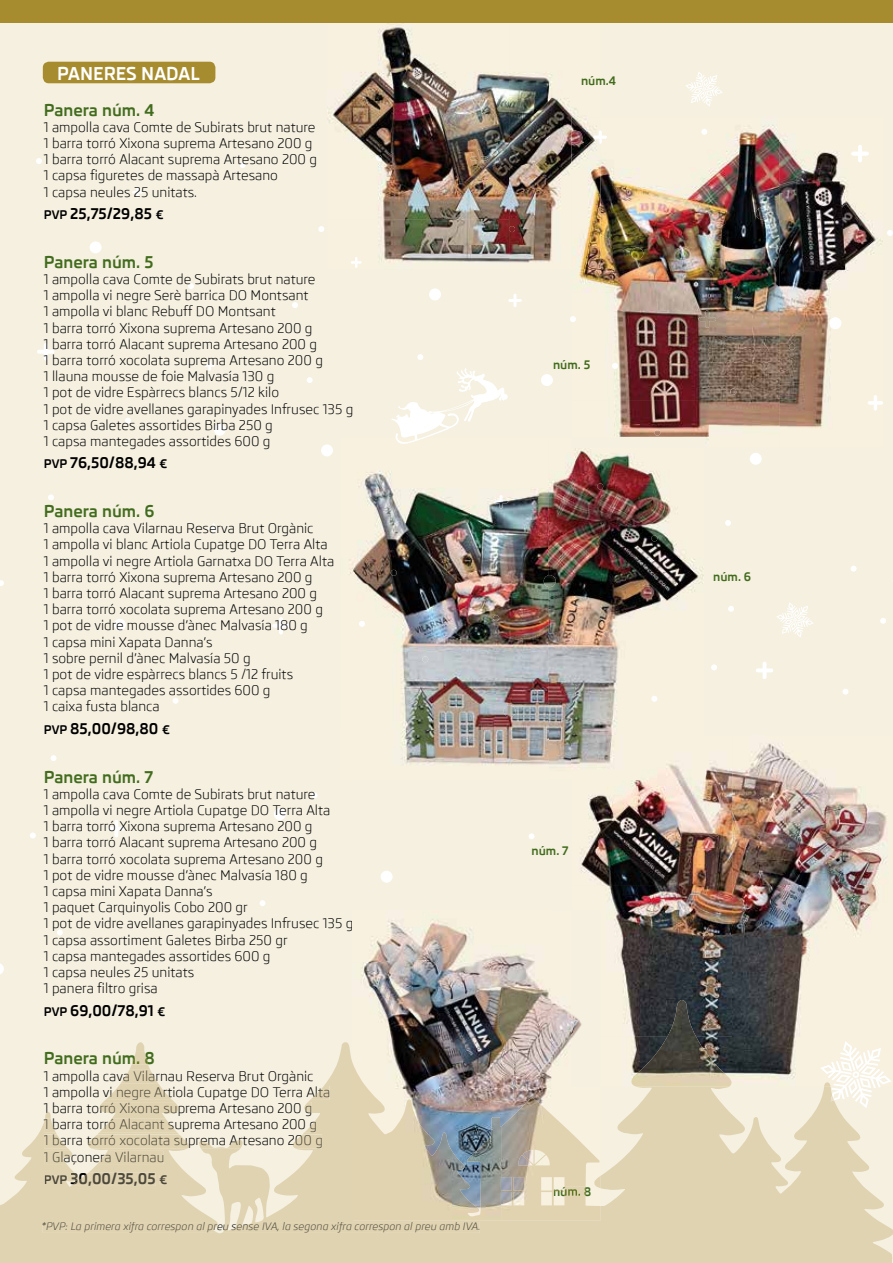
<style>
.page{position:relative;width:893px;height:1263px;background:#f5f0e0}
.page>*{position:absolute;margin:0;border:0;box-sizing:border-box;transform-origin:0 0}
.t1{font:700 18px "Skoda Pro";color:#fff}
.t2{font:700 16.5px "Skoda Pro";color:#426c1d}
.t3{font:700 16.5px "Skoda Pro";color:#5e7621}
.t4{font:700 15px "Skoda Pro";color:#000}
.t5{font:700 15px "Skoda Pro";color:#4c483b}
.t6{font:13.5px/16.2px "Skoda Pro";color:#000}
.t7{font:13.5px/16.2px "Skoda Pro";color:#4c483b}
.t8{font:700 12px "Skoda Pro";color:#426c1d}
.t9{font:italic 10.5px "Skoda Pro";color:#4c483b}
.s1{font-size:12px}
</style>
<div class="page">
<svg style="left:880px;top:618px;width:6px;height:6px"></svg>
<svg style="left:842px;top:689px;width:6px;height:6px"></svg>
<svg style="left:887px;top:230px;width:6px;height:6px"></svg>
<svg style="left:851px;top:566px;width:6px;height:6px"></svg>
<div style="left:429px;top:288px;width:12px;height:12px;background:#fff;border-radius:50%"></div>
<div style="left:114px;top:619px;width:12px;height:12px;background:#fff;border-radius:50%"></div>
<div style="left:90px;top:241px;width:12px;height:12px;background:#fff;border-radius:50%"></div>
<svg style="left:30px;top:832px;width:6px;height:6px"></svg>
<svg style="left:51px;top:755px;width:6px;height:6px"></svg>
<svg style="left:173px;top:698px;width:6px;height:6px"></svg>
<svg style="left:57px;top:929px;width:6px;height:6px"></svg>
<svg style="left:529px;top:833px;width:6px;height:6px"></svg>
<svg style="left:260px;top:900px;width:6px;height:6px"></svg>
<svg style="left:728px;top:606px;width:6px;height:6px"></svg>
<svg style="left:312px;top:792px;width:6px;height:6px"></svg>
<svg style="left:711px;top:664px;width:6px;height:6px"></svg>
<svg style="left:725px;top:520px;width:6px;height:6px"></svg>
<svg style="left:417px;top:354px;width:6px;height:6px"></svg>
<svg style="left:318px;top:226px;width:6px;height:6px"></svg>
<svg style="left:307px;top:377px;width:6px;height:6px"></svg>
<svg style="left:144px;top:507px;width:6px;height:6px"></svg>
<svg style="left:188px;top:283px;width:6px;height:6px"></svg>
<svg style="left:48px;top:494px;width:6px;height:6px"></svg>
<svg style="left:292px;top:302px;width:6px;height:6px"></svg>
<svg style="left:125px;top:418px;width:6px;height:6px"></svg>
<svg style="left:240px;top:162px;width:6px;height:6px"></svg>
<svg style="left:36px;top:158px;width:6px;height:6px"></svg>
<svg style="left:0;top:580px;width:4px;height:6px"></svg>
<div style="left:274px;top:808px;width:12px;height:12px;background:#fff;border-radius:50%"></div>
<svg style="left:0;top:963px;width:4px;height:11px"></svg>
<div style="left:381px;top:871px;width:12px;height:12px;background:#fff;border-radius:50%"></div>
<div style="left:750px;top:453px;width:12px;height:12px;background:#fff;border-radius:50%"></div>
<div style="left:541px;top:374px;width:12px;height:12px;background:#fff;border-radius:50%"></div>
<div style="left:321px;top:444px;width:12px;height:12px;background:#fff;border-radius:50%"></div>
<div style="left:214px;top:424px;width:12px;height:12px;background:#fff;border-radius:50%"></div>
<svg style="left:132px;top:187px;width:11px;height:11px"></svg>
<svg style="left:37px;top:343px;width:18px;height:17px"></svg>
<svg style="left:508px;top:294px;width:14px;height:13px"></svg>
<svg style="left:108px;top:820px;width:17px;height:17px"></svg>
<svg style="left:272px;top:617px;width:18px;height:17px"></svg>
<svg style="left:756px;top:662px;width:17px;height:17px"></svg>
<svg style="left:208px;top:523px;width:11px;height:11px"></svg>
<svg style="left:204px;top:360px;width:11px;height:11px"></svg>
<div style="left:43px;top:62px;width:172px;height:21px;background:#a78c2f;border-radius:6px"></div>
<img style="left:328px;top:23px;width:250px;height:240px">
<svg style="left:376px;top:155px;width:6px;height:6px"></svg>
<svg style="left:509px;top:226px;width:6px;height:6px"></svg>
<svg style="left:351px;top:257px;width:11px;height:11px"></svg>
<img style="left:470px;top:150px;width:18px;height:17px">
<img style="left:600px;top:125px;width:179px;height:134px">
<img style="left:779px;top:138px;width:104px;height:290px">
<img style="left:578px;top:259px;width:201px;height:181px">
<svg style="left:829px;top:317px;width:12px;height:12px"></svg>
<img style="left:851px;top:145px;width:18px;height:17px">
<img style="left:868px;top:395px;width:15px;height:16px">
<svg style="left:654px;top:430px;width:6px;height:6px"></svg>
<svg style="left:730px;top:389px;width:6px;height:6px"></svg>
<svg style="left:789px;top:344px;width:6px;height:6px"></svg>
<svg style="left:570px;top:316px;width:6px;height:6px"></svg>
<svg style="left:701px;top:129px;width:6px;height:6px"></svg>
<svg style="left:612px;top:363px;width:6px;height:6px"></svg>
<svg style="left:756px;top:207px;width:12px;height:12px"></svg>
<svg style="left:631px;top:247px;width:12px;height:12px"></svg>
<img style="left:600px;top:130px;width:7px;height:14px">
<img style="left:698px;top:310px;width:18px;height:18px">
<img style="left:571px;top:117px;width:29px;height:152px">
<img style="left:349px;top:448px;width:355px;height:317px">
<svg style="left:651px;top:696px;width:6px;height:6px"></svg>
<svg style="left:651px;top:535px;width:6px;height:6px"></svg>
<svg style="left:422px;top:656px;width:6px;height:6px"></svg>
<svg style="left:604px;top:631px;width:6px;height:6px"></svg>
<svg style="left:597px;top:483px;width:6px;height:6px"></svg>
<svg style="left:359px;top:621px;width:6px;height:6px"></svg>
<svg style="left:493px;top:615px;width:6px;height:6px"></svg>
<svg style="left:391px;top:570px;width:6px;height:6px"></svg>
<svg style="left:544px;top:575px;width:12px;height:12px"></svg>
<svg style="left:504px;top:705px;width:12px;height:12px"></svg>
<img style="left:494px;top:495px;width:14px;height:14px">
<img style="left:578px;top:437px;width:126px;height:3px">
<img style="left:581px;top:743px;width:306px;height:281px">
<svg style="left:773px;top:768px;width:6px;height:6px"></svg>
<img style="left:571px;top:735px;width:133px;height:45px">
<img style="left:362px;top:919px;width:189px;height:123px">
<img style="left:551px;top:1001px;width:20px;height:41px">
<img style="left:571px;top:911px;width:29px;height:128px">
<svg style="left:391px;top:368px;width:117px;height:76px"></svg>
<svg style="left:776px;top:603px;width:37px;height:34px"></svg>
<svg style="left:686px;top:72px;width:37px;height:34px"></svg>
<div style="left:0;top:0;width:893px;height:23px;background:#a78c2f"></div>
<svg style="left:0;top:1042px;width:893px;height:221px;fill:#e0d3b1"></svg>
<div style="left:42px;top:1222px;width:437px;height:11px;background:#e0d3b1"></div>
<svg style="left:132px;top:1052px;width:16px;height:12px"></svg>
<svg style="left:44px;top:1070px;width:285px;height:94px"></svg>
<svg style="left:45px;top:1172px;width:111px;height:14px;background:#e1d5b4"></svg>
<div style="left:160px;top:1175px;width:7px;height:9px;background:#e0d3b1"></div>
<img style="left:631px;top:1000px;width:199px;height:87px">
<img style="left:353px;top:1064px;width:99px;height:156px">
<img style="left:501px;top:1097px;width:99px;height:123px">
<img style="left:452px;top:1117px;width:50px;height:103px">
<img style="left:554px;top:1187px;width:32px;height:9px">
<svg style="left:820px;top:1041px;width:72px;height:67px"></svg>
<h1 class="t1" style="left:57px;top:63px;width:144px">PANERES NADAL</h1>
<p class="t2" style="left:44px;top:100px;width:112px">Panera núm. 4</p>
<p class="t6" style="left:44px;top:119px;width:275px">1 ampolla cava Comte de Subirats brut nature 1 barra torró Xixona suprema Artesano 200 g 1 barra torró Alacant suprema Artesano 200 g 1 capsa figuretes de massapà Artesano<br>1 capsa neules 25 unitats.</p>
<p class="t4" style="left:44px;top:205px;width:121px"><span class="s1">PVP</span> 25,75/29,85 <span class="s1">€</span></p>
<p class="t2" style="left:44px;top:252px;width:111px">Panera núm. 5</p>
<p class="t6" style="left:44px;top:271px;width:311px">1 ampolla cava Comte de Subirats brut nature<br>1 ampolla vi negre Serè barrica DO Montsant<br>1 ampolla vi blanc Rebuff DO Montsant<br>1 barra torró Xixona suprema Artesano 200 g<br>1 barra torró Alacant suprema Artesano 200 g<br>1 barra torró xocolata suprema Artesano 200 g<br>1 llauna mousse de foie Malvasía 130 g<br>1 pot de vidre Espàrrecs blancs 5/12 kilo<br>1 pot de vidre avellanes garapinyades Infrusec 135 g 1 capsa Galetes assortides Birba 250 g<br>1 capsa mantegades assortides 600 g</p>
<p class="t4" style="left:44px;top:454px;width:125px"><span class="s1">PVP</span> 76,50/88,94 <span class="s1">€</span></p>
<p class="t2" style="left:44px;top:501px;width:112px">Panera núm. 6</p>
<p class="t6" style="left:44px;top:520px;width:292px">1 ampolla cava Vilarnau Reserva Brut Orgànic<br>1 ampolla vi blanc Artiola Cupatge DO Terra Alta 1 ampolla vi negre Artiola Garnatxa DO Terra Alta 1 barra torró Xixona suprema Artesano 200 g<br>1 barra torró Alacant suprema Artesano 200 g<br>1 barra torró xocolata suprema Artesano 200 g<br>1 pot de vidre mousse d’ànec Malvasía 180 g<br>1 capsa mini Xapata Danna’s<br>1 sobre pernil d’ànec Malvasía 50 g<br>1 pot de vidre espàrrecs blancs 5 /12 fruits<br>1 capsa mantegades assortides 600 g<br>1 caixa fusta blanca</p>
<p class="t4" style="left:44px;top:720px;width:128px"><span class="s1">PVP</span> 85,00/98,80 <span class="s1">€</span></p>
<p class="t2" style="left:44px;top:767px;width:111px">Panera núm. 7</p>
<p class="t6" style="left:44px;top:786px;width:311px">1 ampolla cava Comte de Subirats brut nature<br>1 ampolla vi negre Artiola Cupatge DO Terra Alta<br>1 barra torró Xixona suprema Artesano 200 g<br>1 barra torró Alacant suprema Artesano 200 g<br>1 barra torró xocolata suprema Artesano 200 g<br>1 pot de vidre mousse d’ànec Malvasía 180 g<br>1 capsa mini Xapata Danna’s<br>1 paquet Carquinyolis Cobo 200 gr<br>1 pot de vidre avellanes garapinyades Infrusec 135 g 1 capsa assortiment Galetes Birba 250 gr<br>1 capsa mantegades assortides 600 g<br>1 capsa neules 25 unitats<br>1 panera filtro grisa</p>
<p class="t4" style="left:44px;top:1001px;width:123px"><span class="s1">PVP</span> 69,00/78,91 <span class="s1">€</span></p>
<p class="t3" style="left:44px;top:1049px;width:112px">Panera núm. 8</p>
<p class="t7" style="left:44px;top:1068px;width:288px">1 ampolla cava Vilarnau Reserva Brut Orgànic<br>1 ampolla vi negre Artiola Cupatge DO Terra Alta 1 barra torró Xixona suprema Artesano 200 g<br>1 barra torró Alacant suprema Artesano 200 g<br>1 barra torró xocolata suprema Artesano 200 g 1 Glaçonera Vilarnau</p>
<p class="t5" style="left:44px;top:1170px;width:125px"><span class="s1">PVP</span> 30,00/35,05 <span class="s1">€</span></p>
<p class="t9" style="left:41px;top:1220px;width:441px">*PVP: La primera xifra correspon al preu sense IVA, la segona xifra correspon al preu amb IVA.</p>
<p class="t8" style="left:581px;top:74px;width:37px">núm.4</p>
<p class="t8" style="left:553px;top:358px;width:39px">núm. 5</p>
<p class="t8" style="left:531px;top:844px;width:39px">núm. 7</p>
<p class="t8" style="left:553px;top:1184px;width:40px">núm. 8</p>
<p class="t8" style="left:713px;top:570px;width:40px">núm. 6</p>
</div>
